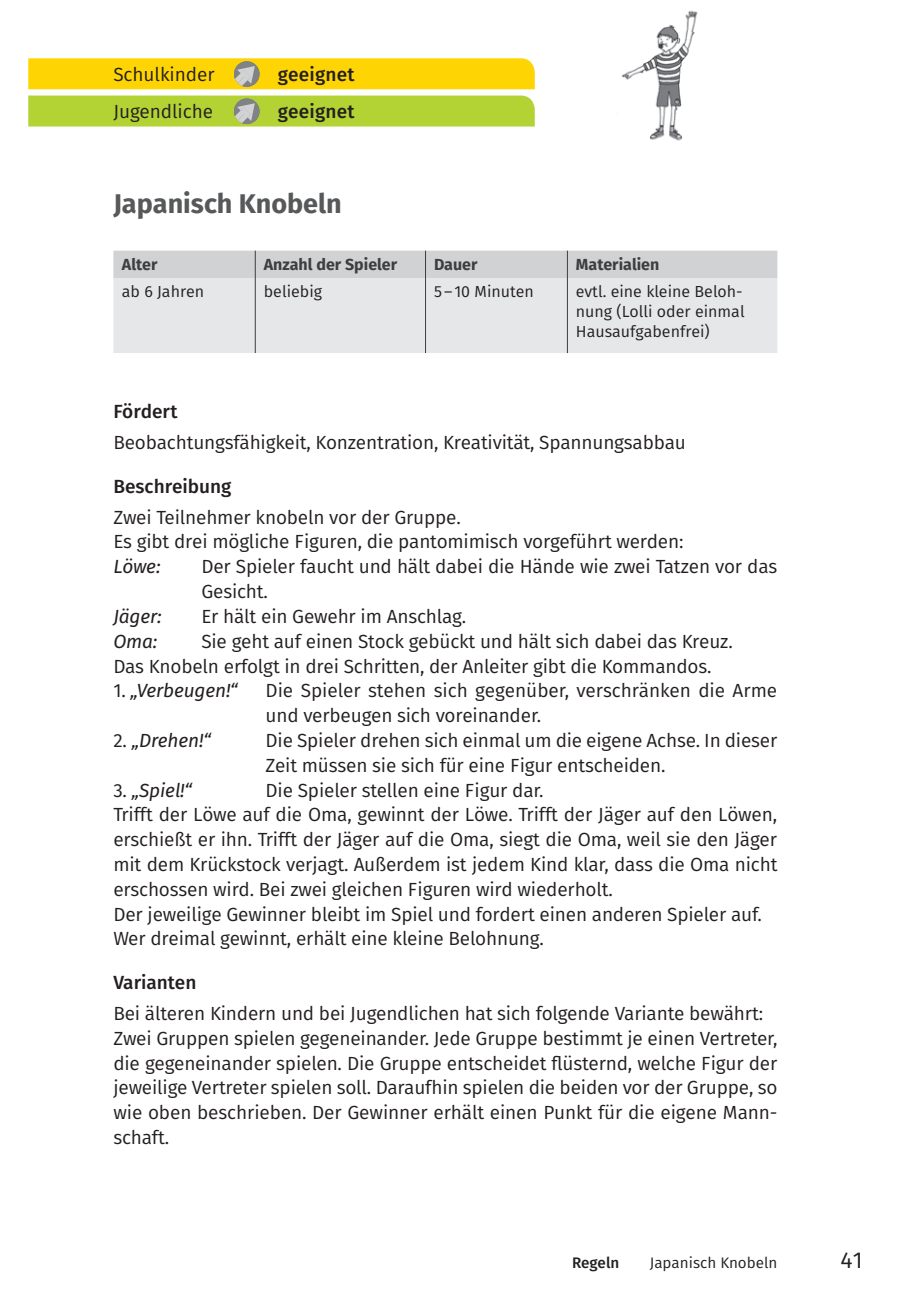
<style>
.page{position:relative;width:910px;height:1306px;background:#fff}
.page>*{position:absolute;margin:0;border:0;box-sizing:border-box;transform-origin:0 0}
.t1{font:700 27px "Fira Sans";color:#57585a}
.t2{font:23px "Fira Sans";color:#231f20}
.t3{font:19px/24.8px "Fira Sans";letter-spacing:-.01em;color:#231f20}
.t4{font:italic 19px "Fira Sans";letter-spacing:-.01em;color:#231f20}
.t5{font:500 19px "Fira Sans";color:#231f20}
.t6{font:16px/20px "Fira Sans";color:#231f20}
.t7{font:700 16px "Fira Sans";color:#3e3e3f}
.t8{font:15.2px "Fira Sans";color:#231f20}
.t9{font:500 15.2px "Fira Sans";color:#231f20}
.s1{font-style:normal}
</style>
<div class="page">
<div style="left:113px;top:278px;width:664px;height:75px;background:#e6e7e9"></div>
<div style="left:113px;top:250px;width:664px;height:28px;background:#d1d2d4"></div>
<hr style="left:425px;top:278px;width:1px;height:75px;background:#3e3e3f">
<hr style="left:566px;top:278px;width:1px;height:75px;background:#3e3e3f">
<hr style="left:255px;top:278px;width:1px;height:75px;background:#3e3e3f">
<svg style="left:28px;top:58px;width:506px;height:31px;background:#fad30b"></svg>
<svg style="left:28px;top:95px;width:506px;height:31px;background:#b3d13b"></svg>
<img style="left:622px;top:10px;width:76px;height:131px">
<p class="t3" style="left:113px;top:62px;width:103px">Schulkinder</p>
<p class="t5" style="left:278px;top:59px;width:78px">geeignet</p>
<p class="t3" style="left:113px;top:99px;width:101px">Jugendliche</p>
<p class="t5" style="left:278px;top:96px;width:78px">geeignet</p>
<h1 class="t1" style="left:113px;top:181px;width:230px">Japanisch Knobeln</h1>
<p class="t7" style="left:122px;top:251px;width:37px">Alter</p>
<p class="t7" style="left:264px;top:251px;width:135px">Anzahl der Spieler</p>
<p class="t7" style="left:434px;top:251px;width:45px">Dauer</p>
<p class="t7" style="left:575px;top:251px;width:85px">Materialien</p>
<p class="t6" style="left:122px;top:281px;width:84px">ab 6 Jahren</p>
<p class="t6" style="left:264px;top:281px;width:60px">beliebig</p>
<p class="t6" style="left:434px;top:281px;width:101px">5–10 Minuten</p>
<p class="t6" style="left:575px;top:281px;width:170px">evtl. eine kleine Beloh&shy;nung (Lolli oder einmal<br>Hausaufgabenfrei)</p>
<p class="t5" style="left:113px;top:396px;width:66px">Fördert</p>
<p class="t3" style="left:113px;top:429px;width:573px">Beobachtungsfähigkeit, Konzentration, Kreativität, Spannungsabbau</p>
<p class="t5" style="left:113px;top:470px;width:119px">Beschreibung</p>
<p class="t3" style="left:113px;top:504px;width:571px">Zwei Teilnehmer knobeln vor der Gruppe.<br>Es gibt drei mögliche Figuren, die pantomimisch vorgeführt werden:</p>
<p class="t4" style="left:113px;top:552px;width:49px">Löwe:</p>
<p class="t3" style="left:201px;top:553px;width:577px">Der Spieler faucht und hält dabei die Hände wie zwei Tatzen vor das<br>Gesicht.</p>
<p class="t4" style="left:113px;top:602px;width:50px">Jäger:</p>
<p class="t3" style="left:201px;top:603px;width:266px">Er hält ein Gewehr im Anschlag.</p>
<p class="t4" style="left:113px;top:626px;width:45px">Oma:</p>
<p class="t3" style="left:113px;top:628px;width:620px;text-indent:88px">Sie geht auf einen Stock gebückt und hält sich dabei das Kreuz.<br>Das Knobeln erfolgt in drei Schritten, der Anleiter gibt die Kommandos.</p>
<p class="t4" style="left:113px;top:676px;width:126px"><span class="s1">1.</span> „Verbeugen!“</p>
<p class="t3" style="left:265px;top:677px;width:513px">Die Spieler stehen sich gegenüber, verschränken die Arme und verbeugen sich voreinander.</p>
<p class="t4" style="left:113px;top:726px;width:99px"><span class="s1">2.</span> „Drehen!“</p>
<p class="t3" style="left:265px;top:727px;width:513px">Die Spieler drehen sich einmal um die eigene Achse. In dieser<br>Zeit müssen sie sich für eine Figur entscheiden.</p>
<p class="t4" style="left:113px;top:775px;width:80px"><span class="s1">3.</span> „Spiel!“</p>
<p class="t3" style="left:113px;top:777px;width:665px;text-indent:152px">Die Spieler stellen eine Figur dar.<br>Trifft der Löwe auf die Oma, gewinnt der Löwe. Trifft der Jäger auf den Löwen, erschießt er ihn. Trifft der Jäger auf die Oma, siegt die Oma, weil sie den Jäger mit dem Krückstock verjagt. Außerdem ist jedem Kind klar, dass die Oma nicht erschossen wird. Bei zwei gleichen Figuren wird wiederholt.<br>Der jeweilige Gewinner bleibt im Spiel und fordert einen anderen Spieler auf.<br>Wer dreimal gewinnt, erhält eine kleine Belohnung.</p>
<p class="t5" style="left:113px;top:966px;width:84px">Varianten</p>
<p class="t3" style="left:113px;top:1000px;width:665px">Bei älteren Kindern und bei Jugendlichen hat sich folgende Variante bewährt:<br>Zwei Gruppen spielen gegeneinander. Jede Gruppe bestimmt je einen Vertreter, die gegeneinander spielen. Die Gruppe entscheidet flüsternd, welche Figur der jeweilige Vertreter spielen soll. Daraufhin spielen die beiden vor der Gruppe, so wie oben beschrieben. Der Gewinner erhält einen Punkt für die eigene Mann&shy;schaft.</p>
<p class="t9" style="left:572px;top:1250px;width:49px">Regeln</p>
<p class="t8" style="left:649px;top:1251px;width:129px">Japanisch Knobeln</p>
<p class="t2" style="left:840px;top:1242px;width:24px">41</p>
</div>
